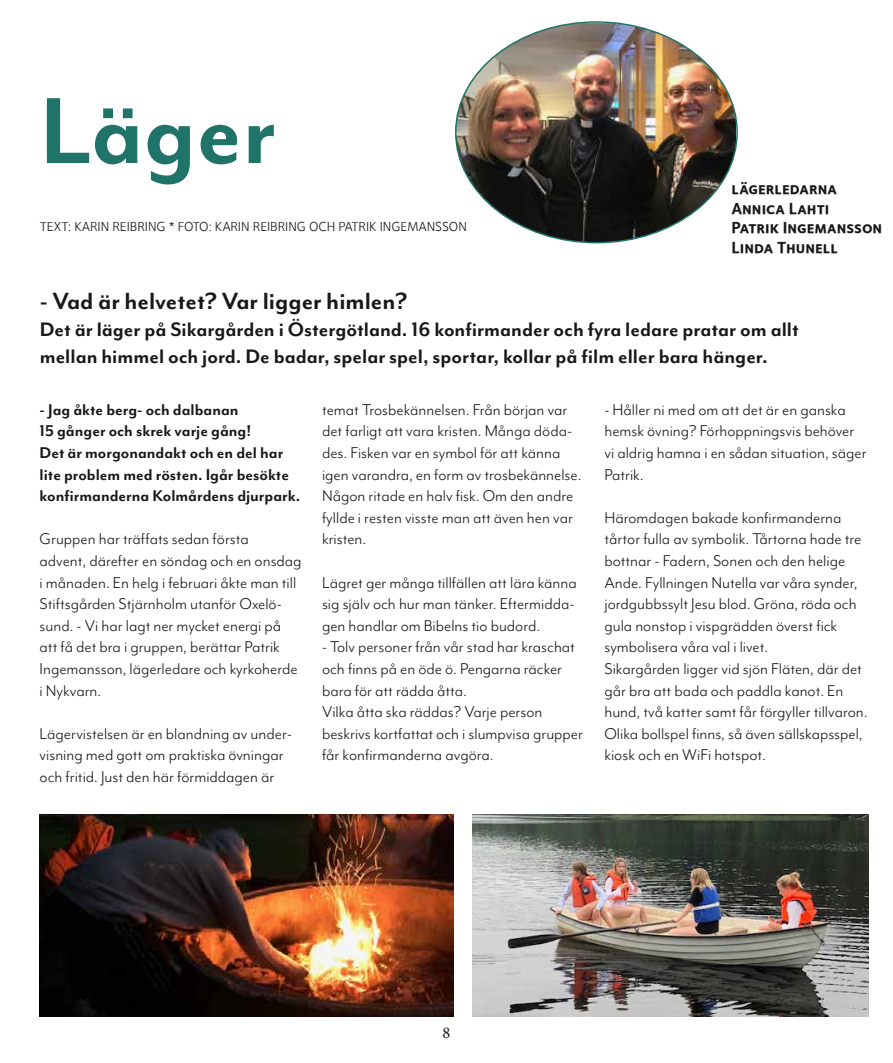
<style>
.page{position:relative;width:893px;height:1063px;background:#fff}
.page>*{position:absolute;margin:0;border:0;box-sizing:border-box;transform-origin:0 0}
.t1{font:700 108px "Mr Eaves Mod OT";color:#207369}
.t2{font:700 27px "Mr Eaves Mod OT";color:#181816}
.t3{font:700 22.5px/27px "Mr Eaves Mod OT";color:#181816}
.t4{font:18px/21.6px "Mr Eaves Mod OT";color:#181816}
.t5{font:700 18px/21.6px "Mr Eaves Mod OT";color:#181816}
.t6{font:16.5px/19.8px "Foundry Sterling Bold Expert";color:#181816}
.t7{font:16.5px "Minion Pro";color:#181816}
.t8{font:13.5px "Foundry Sterling";color:#181816}
</style>
<div class="page">
<img style="left:456px;top:23px;width:280px;height:220px">
<img style="left:40px;top:814px;width:414px;height:202px">
<img style="left:472px;top:814px;width:397px;height:202px">
<h1 class="t1" style="left:40px;top:72px;width:238px">Läger</h1>
<p class="t8" style="left:40px;top:219px;width:429px">TEXT: KARIN REIBRING * FOTO: KARIN REIBRING OCH PATRIK INGEMANSSON</p>
<p class="t6" style="left:731px;top:178px;width:152px">lägerledarna<br>Annica Lahti<br>Patrik Ingemansson<br>Linda Thunell</p>
<h2 class="t2" style="left:40px;top:286px;width:369px">- Vad är helvetet? Var ligger himlen?</h2>
<p class="t3" style="left:40px;top:316px;width:761px">Det är läger på Sikargården i Östergötland. 16 konfirmander och fyra ledare pratar om allt mellan himmel och jord. De badar, spelar spel, sportar, kollar på film eller bara hänger.</p>
<p class="t5" style="left:40px;top:399px;width:262px">- Jag åkte berg- och dalbanan<br>15 gånger och skrek varje gång!<br>Det är morgonandakt och en del har lite problem med rösten. Igår besökte konfirmanderna Kolmårdens djurpark.</p>
<p class="t4" style="left:40px;top:528px;width:263px">Gruppen har träffats sedan första<br>advent, därefter en söndag och en onsdag i månaden. En helg i februari åkte man till Stiftsgården Stjärnholm utanför Oxelö&shy;sund. - Vi har lagt ner mycket energi på att få det bra i gruppen, berättar Patrik Ingemansson, lägerledare och kyrkoherde i Nykvarn.</p>
<p class="t4" style="left:40px;top:723px;width:254px">Lägervistelsen är en blandning av under&shy;visning med gott om praktiska övningar och fritid. Just den här förmiddagen är</p>
<p class="t4" style="left:322px;top:399px;width:261px">temat Trosbekännelsen. Från början var det farligt att vara kristen. Många döda&shy;des. Fisken var en symbol för att känna igen varandra, en form av trosbekännelse.<br>Någon ritade en halv fisk. Om den andre fyllde i resten visste man att även hen var kristen.</p>
<p class="t4" style="left:322px;top:572px;width:256px">Lägret ger många tillfällen att lära känna sig själv och hur man tänker. Eftermidda&shy;gen handlar om Bibelns tio budord.</p>
<p class="t4" style="left:322px;top:636px;width:262px">- Tolv personer från vår stad har kraschat och finns på en öde ö. Pengarna räcker bara för att rädda åtta.<br>Vilka åtta ska räddas? Varje person beskrivs kortfattat och i slumpvisa grupper får konfirmanderna avgöra.</p>
<p class="t4" style="left:604px;top:399px;width:264px">- Håller ni med om att det är en ganska hemsk övning? Förhoppningsvis behöver vi aldrig hamna i en sådan situation, säger<br>Patrik.</p>
<p class="t4" style="left:604px;top:507px;width:265px">Häromdagen bakade konfirmanderna tårtor fulla av symbolik. Tårtorna hade tre bottnar - Fadern, Sonen och den helige Ande. Fyllningen Nutella var våra synder, jordgubbssylt Jesu blod. Gröna, röda och gula nonstop i vispgrädden överst fick symbolisera våra val i livet.<br>Sikargården ligger vid sjön Fläten, där det går bra att bada och paddla kanot. En hund, två katter samt får förgyller tillvaron.<br>Olika bollspel finns, så även sällskapsspel, kiosk och en WiFi hotspot.</p>
<p class="t7" style="left:442px;top:1022px;width:9px">8</p>
</div>
